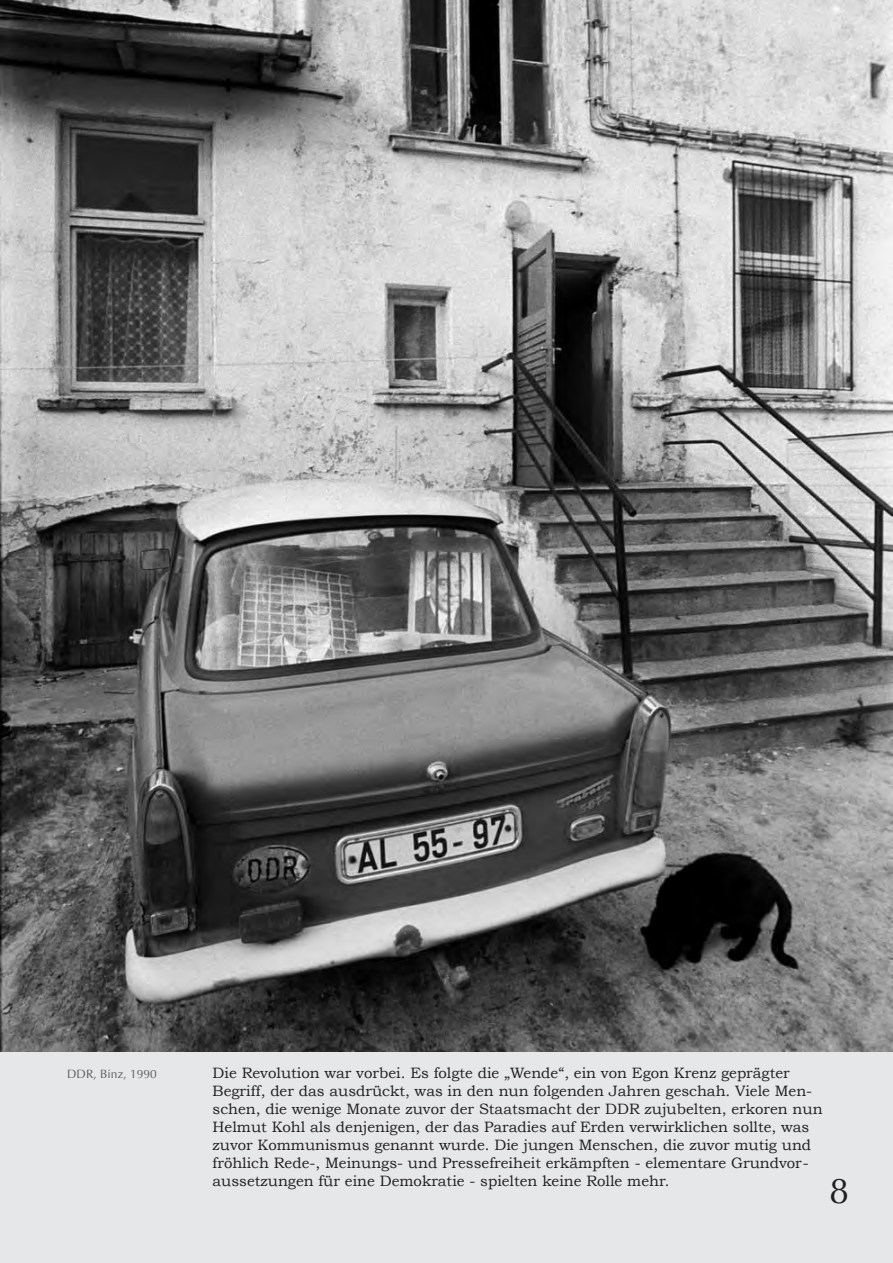
<style>
.page{position:relative;width:893px;height:1263px;background:#e6e7e9}
.page>*{position:absolute;margin:0;border:0;box-sizing:border-box;transform-origin:0 0}
.t1{font:36px "Optima";color:#231f20}
.t2{font:15px/18px "Bookman Old Style";color:#231f20}
.t3{font:12px "Optima";color:#57585a}
</style>
<div class="page">
<img style="left:0;top:0;width:893px;height:1051px">
<p class="t3" style="left:67px;top:1067px;width:91px">DDR, Binz, 1990</p>
<p class="t2" style="left:213px;top:1064px;width:611px">Die Revolution war vorbei. Es folgte die „Wende“, ein von Egon Krenz geprägter Begriff, der das ausdrückt, was in den nun folgenden Jahren geschah. Viele Men&shy;schen, die wenige Monate zuvor der Staatsmacht der DDR zujubelten, erkoren nun Helmut Kohl als denjenigen, der das Paradies auf Erden verwirklichen sollte, was zuvor Kommunismus genannt wurde. Die jungen Menschen, die zuvor mutig und fröhlich Rede-, Meinungs- und Pressefreiheit erkämpften - elementare Grundvor&shy;aussetzungen für eine Demokratie - spielten keine Rolle mehr.</p>
<h1 class="t1" style="left:829px;top:1169px;width:42px">1 88</h1>
</div>
